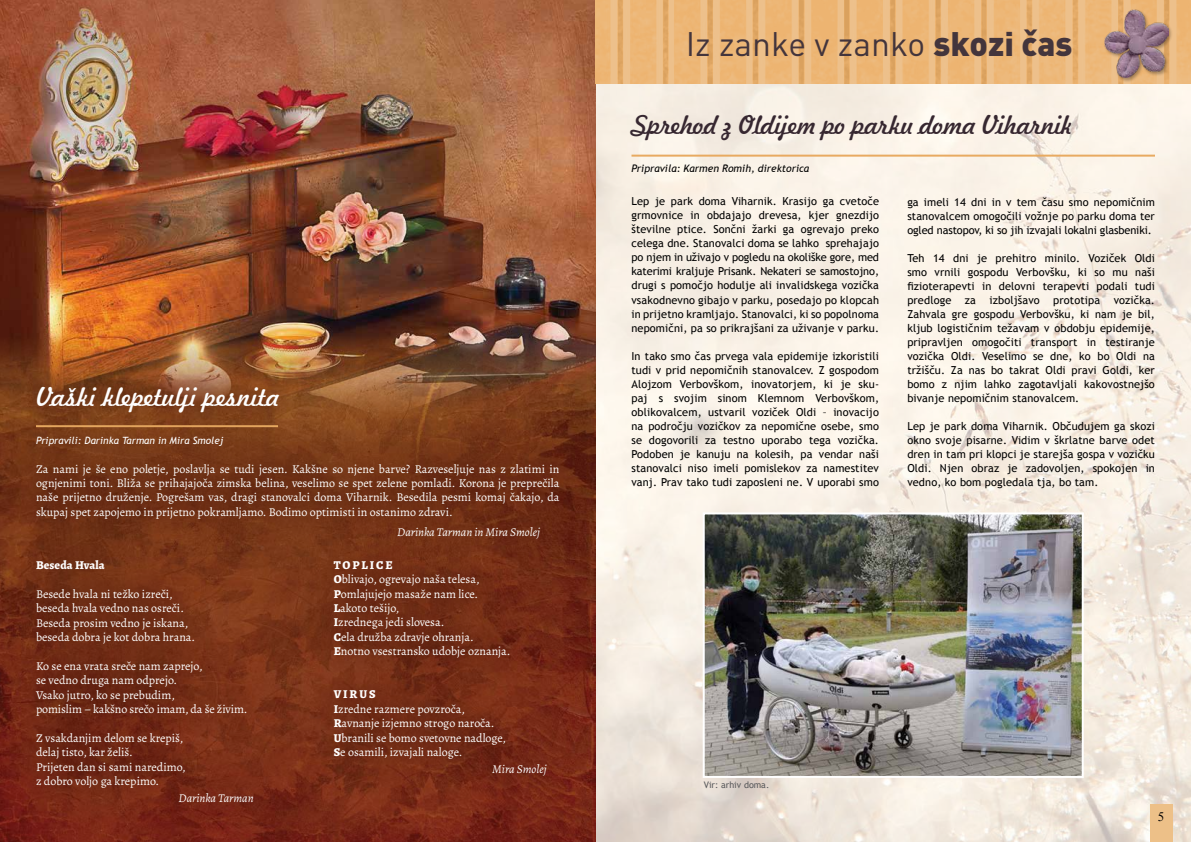
<style>
.page{position:relative;width:1191px;height:842px;background:#fff}
.page>*{position:absolute;margin:0;border:0;box-sizing:border-box;transform-origin:0 0}
.t1{font:33.6px "DIN Pro";color:#43353c}
.t2{font:25px "Freehand 521 BT Regular C";letter-spacing:-.015em;color:#362730}
.t3{font:25px "Freehand 521 BT Regular C";color:#fff}
.t4{font:13px "Times New Roman";color:#000}
.t5{font:12px/14.4px "Alegreya";color:#fff}
.t6{font:italic 12px "Alegreya";color:#fff}
.t7{font:800 12px "Alegreya";letter-spacing:.01em;color:#fff}
.t8{font:11px/14px "Trebuchet MS";letter-spacing:.01em;color:#000;text-align:justify}
.t9{font:italic 10.3px "Trebuchet MS";color:#000}
.t10{font:italic 10px "Trebuchet MS";color:#fff}
.t11{font:9px "Trebuchet MS";color:#58595b}
.s1{font-weight:800}
.s2{font-weight:900}
</style>
<div class="page">
<img style="left:595px;top:84px;width:596px;height:758px">
<img style="left:0;top:0;width:595px;height:364px">
<svg style="left:0;top:364px;width:595px;height:478px;background:#7a351c"></svg>
<svg style="left:11px;top:562px;width:266px;height:267px;background:#722b15"></svg>
<svg style="left:308px;top:562px;width:263px;height:238px;background:#722b15"></svg>
<svg style="left:11px;top:439px;width:573px;height:123px;background:#6f3015"></svg>
<div style="left:12px;top:411px;width:236px;height:59px;background:#753817"></div>
<svg style="left:12px;top:362px;width:291px;height:75px"></svg>
<img style="left:595px;top:0;width:596px;height:84px">
<img style="left:705px;top:515px;width:375px;height:260px">
<div style="left:702px;top:512px;width:381px;height:266px;border:2px solid #fff"></div>
<hr style="left:631px;top:155px;width:524px;height:2px;background:#e8aa61">
<div style="left:1149px;top:804px;width:23px;height:38px;background:#edc088"></div>
<div style="left:1103px;top:8px;width:69px;height:75px;background:#000;opacity:.3"></div>
<img style="left:1104px;top:9px;width:64px;height:69px">
<h2 class="t3" style="left:36px;top:380px;width:245px">Vaški klepetulji pesnita</h2>
<p class="t10" style="left:36px;top:434px;width:189px">Pripravili: Darinka Tarman in Mira Smolej</p>
<p class="t5" style="left:36px;top:461px;width:525px;text-align:justify">Za nami je še eno poletje, poslavlja se tudi jesen. Kakšne so njene barve? Razveseljuje nas z zlatimi in ognjenimi toni. Bliža se prihajajoča zimska belina, veselimo se spet zelene pomladi. Korona je preprečila naše prijetno druženje. Pogrešam vas, dragi stanovalci doma Viharnik. Besedila pesmi komaj čakajo, da skupaj spet zapojemo in prijetno pokramljamo. Bodimo optimisti in ostanimo zdravi.</p>
<p class="t6" style="left:397px;top:524px;width:144px">Darinka Tarman in Mira Smolej</p>
<p class="t7" style="left:36px;top:556px;width:70px">Beseda Hvala</p>
<p class="t5" style="left:36px;top:587px;width:161px">Besede hvala ni težko izreči, beseda hvala vedno nas osreči.<br>Beseda prosim vedno je iskana, beseda dobra je kot dobra hrana.</p>
<p class="t5" style="left:36px;top:659px;width:213px">Ko se ena vrata sreče nam zaprejo,<br>se vedno druga nam odprejo.<br>Vsako jutro, ko se prebudim,<br>pomislim – kakšno srečo imam, da še živim.</p>
<p class="t5" style="left:36px;top:731px;width:151px">Z vsakdanjim delom se krepiš, delaj tisto, kar želiš.<br>Prijeten dan si sami naredimo, z dobro voljo ga krepimo.</p>
<p class="t6" style="left:179px;top:790px;width:77px">Darinka Tarman</p>
<p class="t5" style="left:334px;top:558px;width:178px"><span class="s1">T O P L I C E<br>O</span>blivajo, ogrevajo naša telesa,<br><span class="s1">P</span>omlajujejo masaže nam lice.<br><span class="s1">L</span>akoto tešijo,<br><span class="s1">I</span>zrednega jedi slovesa.<br><span class="s1">C</span>ela družba zdravje ohranja.<br><span class="s1">E</span>notno vsestransko udobje oznanja.</p>
<p class="t5" style="left:334px;top:687px;width:174px"><span class="s1">V I R U S<br>I</span>zredne razmere povzroča,<br><span class="s1">R</span>avnanje izjemno strogo naroča.<br><span class="s1">U</span>branili se bomo svetovne nadloge,<br><span class="s1">S</span>e osamili, izvajali naloge.</p>
<p class="t6" style="left:492px;top:761px;width:56px">Mira Smolej</p>
<h1 class="t1" style="left:685px;top:21px;width:388px">Iz zanke v zanko <span class="s2">skozi čas</span></h1>
<h2 class="t2" style="left:631px;top:109px;width:443px">Sprehod z Oldijem po parku doma Viharnik</h2>
<p class="t9" style="left:631px;top:163px;width:179px">Pripravila: Karmen Romih, direktorica</p>
<p class="t8" style="left:631px;top:195px;width:249px">Lep je park doma Viharnik. Krasijo ga cvetoče grmovnice in obdajajo drevesa, kjer gnezdijo številne ptice. Sončni žarki ga ogrevajo preko celega dne. Stanovalci doma se lahko sprehajajo po njem in uživajo v pogledu na okoliške gore, med katerimi kraljuje Prisank. Nekateri se samostojno, drugi s pomočjo hodulje ali invalidskega vozička vsakodnevno gibajo v parku, posedajo po klopcah in prijetno kramljajo. Stanovalci, ki so popolnoma nepomični, pa so prikrajšani za uživanje v parku.</p>
<p class="t8" style="left:631px;top:349px;width:249px">In tako smo čas prvega vala epidemije izkoristili tudi v prid nepomičnih stanovalcev. Z gospodom Alojzom Verbovškom, inovatorjem, ki je sku&shy;paj s svojim sinom Klemnom Verbovškom, oblikovalcem, ustvaril voziček Oldi – inovacijo na področju vozičkov za nepomične osebe, smo se dogovorili za testno uporabo tega vozička.<br>Podoben je kanuju na kolesih, pa vendar naši stanovalci niso imeli pomislekov za namestitev vanj. Prav tako tudi zaposleni ne. V uporabi smo</p>
<p class="t8" style="left:907px;top:195px;width:249px">ga imeli 14 dni in v tem času smo nepomičnim stanovalcem omogočili vožnje po parku doma ter ogled nastopov, ki so jih izvajali lokalni glasbeniki.</p>
<p class="t8" style="left:907px;top:251px;width:249px">Teh 14 dni je prehitro minilo. Voziček Oldi smo vrnili gospodu Verbovšku, ki so mu naši fizioterapevti in delovni terapevti podali tudi predloge za izboljšavo prototipa vozička.<br>Zahvala gre gospodu Verbovšku, ki nam je bil, kljub logističnim težavam v obdobju epidemije, pripravljen omogočiti transport in testiranje vozička Oldi. Veselimo se dne, ko bo Oldi na tržišču. Za nas bo takrat Oldi pravi Goldi, ker bomo z njim lahko zagotavljali kakovostnejšo bivanje nepomičnim stanovalcem.</p>
<p class="t8" style="left:907px;top:419px;width:249px">Lep je park doma Viharnik. Občudujem ga skozi okno svoje pisarne. Vidim v škrlatne barve odet dren in tam pri klopci je starejša gospa v vozičku Oldi. Njen obraz je zadovoljen, spokojen in vedno, ko bom pogledala tja, bo tam.</p>
<p class="t11" style="left:704px;top:780px;width:67px">Vir: arhiv doma.</p>
<p class="t4" style="left:1158px;top:808px;width:8px">5</p>
</div>
